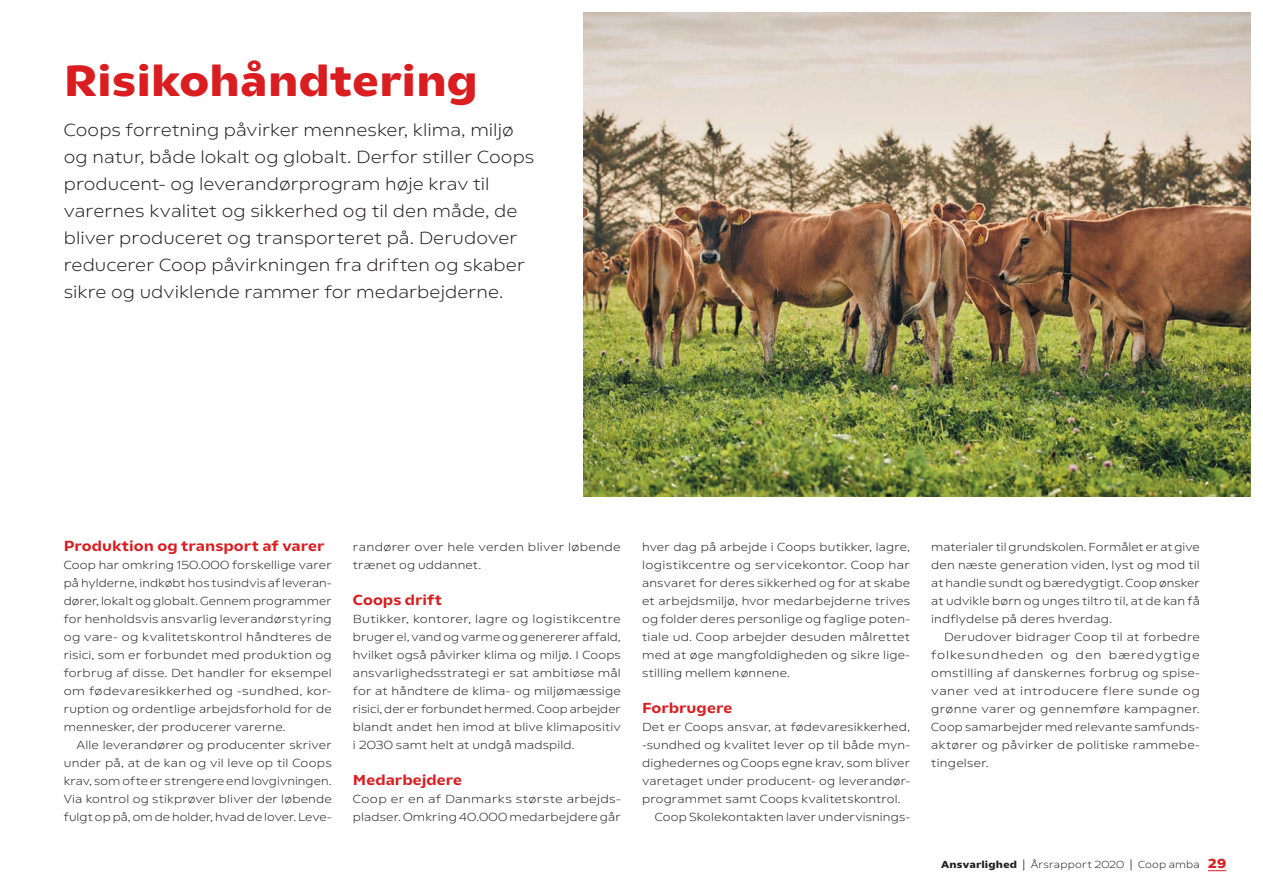
<style>
.page{position:relative;width:1263px;height:893px;background:#fff}
.page>*{position:absolute;margin:0;border:0;box-sizing:border-box;transform-origin:0 0}
.t1{font:700 45px "COOPPRINT";color:#d91d20}
.t2{font:300 18px/27px "COOPPRINT";letter-spacing:.005em;color:#231f20}
.t3{font:600 15px "COOPPRINT";letter-spacing:.005em;color:#d91d20}
.t4{font:300 12px/18px "COOPPRINT";letter-spacing:.015em;color:#231f20;text-align:justify}
.t5{font:300 12px/18px "COOPPRINT";letter-spacing:.015em;color:#231f20;scale:1.04 1}
.t6{font:300 10.5px "COOPPRINT";letter-spacing:.02em;color:#231f20}
.s1{font-weight:700}
.s2{font-size:12px}
.s3{font-weight:700;font-size:13.5px;color:#d91d20}
</style>
<div class="page">
<img style="left:583px;top:13px;width:667px;height:484px">
<svg style="left:1208px;top:870px;width:18px;height:1px"></svg>
<h1 class="t1" style="left:64px;top:57px;width:416px">Risikohåndtering</h1>
<p class="t2" style="left:64px;top:117px;width:472px">Coops forretning påvirker mennesker, klima, miljø og natur, både lokalt og globalt. Derfor stiller Coops producent- og leverandørprogram høje krav til varernes kvalitet og sikkerhed og til den måde, de bliver produceret og transporteret på. Derudover reducerer Coop påvirkningen fra driften og skaber sikre og udviklende rammer for medarbejderne.</p>
<p class="t3" style="left:64px;top:537px;width:262px">Produktion og transport af varer</p>
<p class="t4" style="left:64px;top:556px;width:269px">Coop har omkring 150.000 forskellige varer på hylderne, indkøbt hos tusindvis af leveran&shy;dører, lokalt og globalt. Gennem programmer for henholdsvis ansvarlig leverandørstyring og vare- og kvalitetskontrol håndteres de risici, som er forbundet med produktion og forbrug af disse. Det handler for eksempel om fødevaresikkerhed og -sundhed, kor&shy;ruption og ordentlige arbejdsforhold for de mennesker, der producerer varerne.</p>
<p class="t4" style="left:64px;top:736px;width:269px;text-indent:13px">Alle leverandører og producenter skriver under på, at de kan og vil leve op til Coops krav, som ofte er strengere end lovgivningen.<br>Via kontrol og stikprøver bliver der løbende fulgt op på, om de holder, hvad de lover. Leve-</p>
<p class="t4" style="left:353px;top:538px;width:269px">randører over hele verden bliver løbende trænet og uddannet.</p>
<p class="t3" style="left:353px;top:591px;width:91px">Coops drift</p>
<p class="t4" style="left:353px;top:610px;width:269px">Butikker, kontorer, lagre og logistikcentre bruger el, vand og varme og genererer affald, hvilket også påvirker klima og miljø. I Coops ansvarlighedsstrategi er sat ambitiøse mål for at håndtere de klima- og miljømæssige risici, der er forbundet hermed. Coop arbejder blandt andet hen imod at blive klimapositiv i 2030 samt helt at undgå madspild.</p>
<p class="t3" style="left:353px;top:771px;width:111px">Medarbejdere</p>
<p class="t5" style="left:353px;top:790px;width:259px">Coop er en af Danmarks største arbejds&shy;pladser. Omkring 40.000 medarbejdere går</p>
<p class="t4" style="left:642px;top:538px;width:269px">hver dag på arbejde i Coops butikker, lagre, logistikcentre og servicekontor. Coop har ansvaret for deres sikkerhed og for at skabe et arbejdsmiljø, hvor medarbejderne trives og folder deres personlige og faglige poten&shy;tiale ud. Coop arbejder desuden målrettet med at øge mangfoldigheden og sikre lige&shy;stilling mellem kønnene.</p>
<p class="t3" style="left:642px;top:699px;width:92px">Forbrugere</p>
<p class="t4" style="left:642px;top:718px;width:269px">Det er Coops ansvar, at fødevaresikkerhed,</p>
<p class="t4" style="left:642px;top:736px;width:269px">-sundhed og kvalitet lever op til både myn-</p>
<p class="t4" style="left:642px;top:754px;width:269px">dighedernes og Coops egne krav, som bliver</p>
<p class="t4" style="left:642px;top:772px;width:269px">varetaget under producent- og leverandør-</p>
<p class="t4" style="left:642px;top:790px;width:260px">programmet samt Coops kvalitetskontrol.</p>
<p class="t4" style="left:655px;top:808px;width:257px">Coop Skolekontakten laver undervisnings-</p>
<p class="t4" style="left:931px;top:538px;width:270px">materialer til grundskolen. Formålet er at give den næste generation viden, lyst og mod til at handle sundt og bæredygtigt. Coop ønsker at udvikle børn og unges tiltro til, at de kan få indflydelse på deres hverdag.</p>
<p class="t4" style="left:931px;top:628px;width:270px;text-indent:13px">Derudover bidrager Coop til at forbedre folkesundheden og den bæredygtige omstilling af danskernes forbrug og spise&shy;vaner ved at introducere flere sunde og grønne varer og gennemføre kampagner.<br>Coop samarbejder med relevante samfunds&shy;aktører og påvirker de politiske rammebe&shy;tingelser.</p>
<p class="t6" style="left:941px;top:858px;width:287px"><span class="s1">Ansvarlighed</span> <span class="s2">|</span> Årsrapport 2020 <span class="s2">|</span> Coop amba <span class="s3">29</span></p>
</div>
